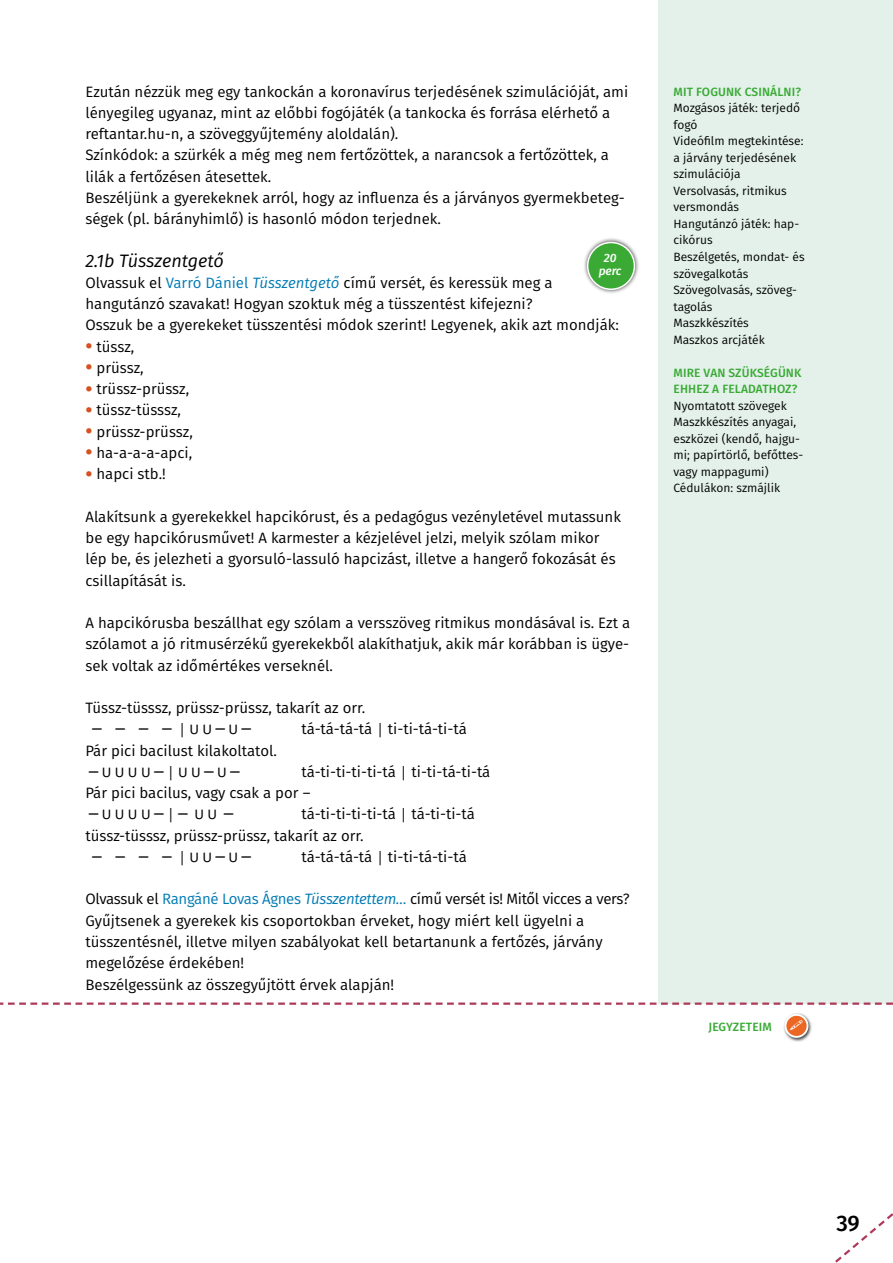
<style>
.page{position:relative;width:893px;height:1263px;background:#fff}
.page>*{position:absolute;margin:0;border:0;box-sizing:border-box;transform-origin:0 0}
.t1{font:500 22.5px "Fira Sans";color:#000}
.t2{font:italic 18px "Fira Sans";color:#000}
.t3{font:15px/21.3px "Fira Sans";color:#000}
.t4{font:15px "Calibri";color:#000}
.t5{font:12px/16.5px "Fira Sans";color:#000}
.t6{font:500 12px/16.5px "Fira Sans";letter-spacing:.01em;color:#3aaa35}
.t7{font:italic 500 12px/13.5px "Fira Sans";letter-spacing:-.01em;color:#fff;text-align:center}
.s1{color:#007bb4}
.s2{font-style:italic;color:#007bb4}
.s3{font-weight:500;font-size:21px;color:#d55121}
.s4{font-family:"Calibri"}
</style>
<div class="page">
<div style="left:658px;top:0;width:235px;height:1004px;background:#e3f1ea"></div>
<div style="left:783px;top:1012px;width:30px;height:30px;background:#000;opacity:.75"></div>
<svg style="left:785px;top:1015px;width:22px;height:22px"></svg>
<div style="left:784px;top:1014px;width:24px;height:24px;border:2px solid #fff;border-radius:50%"></div>
<svg style="left:835px;top:1213px;width:58px;height:50px"></svg>
<svg style="left:0;top:1002px;width:893px;height:3px"></svg>
<div style="left:583px;top:237px;width:57px;height:57px;background:#000;opacity:.75"></div>
<div style="left:588px;top:242px;width:46px;height:47px;background:#3aaa35;border-radius:50%"></div>
<div style="left:587px;top:242px;width:48px;height:48px;border:2px solid #fff;border-radius:50%"></div>
<svg style="left:790px;top:1020px;width:13px;height:10px"></svg>
<p class="t3" style="left:85px;top:80px;width:544px">Ezután nézzük meg egy tankockán a koronavírus terjedésének szimulációját, ami lényegileg ugyanaz, mint az előbbi fogójáték (a tankocka és forrása elérhető a reftantar.hu-n, a szöveggyűjtemény aloldalán).<br>Színkódok: a szürkék a még meg nem fertőzöttek, a narancsok a fertőzöttek, a lilák a fertőzésen átesettek.<br>Beszéljünk a gyerekeknek arról, hogy az influenza és a járványos gyermekbeteg&shy;ségek (pl. bárányhimlő) is hasonló módon terjednek.</p>
<p class="t2" style="left:85px;top:247px;width:140px">2.1b Tüsszentgető</p>
<p class="t3" style="left:85px;top:272px;width:535px">Olvassuk el <span class="s1">Varró Dániel</span> <span class="s2">Tüsszentgető</span> című versét, és keressük meg a hangutánzó szavakat! Hogyan szoktuk még a tüsszentést kifejezni?<br>Osszuk be a gyerekeket tüsszentési módok szerint! Legyenek, akik azt mondják:</p>
<p class="t3" style="left:85px;top:335px;width:50px"><span class="s3">•</span> tüssz,</p>
<p class="t3" style="left:85px;top:357px;width:60px"><span class="s3">•</span> prüssz,</p>
<p class="t3" style="left:85px;top:378px;width:105px"><span class="s3">•</span> trüssz-prüssz,</p>
<p class="t3" style="left:85px;top:399px;width:97px"><span class="s3">•</span> tüssz-tüsssz,</p>
<p class="t3" style="left:85px;top:420px;width:109px"><span class="s3">•</span> prüssz-prüssz,</p>
<p class="t3" style="left:85px;top:442px;width:108px"><span class="s3">•</span> ha-a-a-a-apci,</p>
<p class="t3" style="left:85px;top:463px;width:82px"><span class="s3">•</span> hapci stb.!</p>
<p class="t3" style="left:85px;top:505px;width:537px">Alakítsunk a gyerekekkel hapcikórust, és a pedagógus vezényletével mutassunk be egy hapcikórusművet! A karmester a kézjelével jelzi, melyik szólam mikor lép be, és jelezheti a gyorsuló-lassuló hapcizást, illetve a hangerő fokozását és csillapítását is.</p>
<p class="t3" style="left:85px;top:612px;width:546px;text-align:justify">A hapcikórusba beszállhat egy szólam a versszöveg ritmikus mondásával is. Ezt a szólamot a jó ritmusérzékű gyerekekből alakíthatjuk, akik már korábban is ügye&shy;sek voltak az időmértékes verseknél.</p>
<p class="t3" style="left:85px;top:697px;width:281px">Tüssz-tüsssz, prüssz-prüssz, takarít az orr.</p>
<p class="t4" style="left:92px;top:719px;width:161px">ꟷ ꟷ ꟷ ꟷ │ U U ꟷ U ꟷ</p>
<p class="t3" style="left:301px;top:718px;width:167px">tá-tá-tá-tá <span class="s4">│</span> ti-ti-tá-ti-tá</p>
<p class="t3" style="left:85px;top:739px;width:193px">Pár pici bacilust kilakoltatol.</p>
<p class="t4" style="left:89px;top:761px;width:153px">ꟷ U U U U ꟷ │ U U ꟷ U ꟷ</p>
<p class="t7" style="left:599px;top:250px;width:24px">20 perc</p>
<p class="t3" style="left:85px;top:761px;width:406px;text-indent:216px">tá-ti-ti-ti-ti-tá <span class="s4">│</span> ti-ti-tá-ti-tá<br>Pár pici bacilus, vagy csak a por –</p>
<p class="t4" style="left:89px;top:804px;width:146px">ꟷ U U U U ꟷ │ ꟷ U U ꟷ</p>
<p class="t3" style="left:85px;top:803px;width:391px;text-indent:216px">tá-ti-ti-ti-ti-tá <span class="s4">│</span> tá-ti-ti-tá tüssz-tüsssz, prüssz-prüssz, takarít az orr.</p>
<p class="t4" style="left:92px;top:846px;width:161px">ꟷ ꟷ ꟷ ꟷ │ U U ꟷ U ꟷ</p>
<p class="t3" style="left:301px;top:846px;width:167px">tá-tá-tá-tá <span class="s4">│</span> ti-ti-tá-ti-tá</p>
<p class="t3" style="left:85px;top:888px;width:546px">Olvassuk el <span class="s1">Rangáné Lovas Ágnes</span> <span class="s2">Tüsszentettem…</span> című versét is! Mitől vicces a vers?<br>Gyűjtsenek a gyerekek kis csoportokban érveket, hogy miért kell ügyelni a tüsszentésnél, illetve milyen szabályokat kell betartanunk a fertőzés, járvány megelőzése érdekében!<br>Beszélgessünk az összegyűjtött érvek alapján!</p>
<p class="t6" style="left:673px;top:83px;width:129px">MIT FOGUNK CSINÁLNI?</p>
<p class="t5" style="left:673px;top:100px;width:133px">Mozgásos játék: terjedő fogó<br>Videófilm megtekintése: a járvány terjedésének szimulációja<br>Versolvasás, ritmikus versmondás<br>Hangutánzó játék: hap&shy;cikórus<br>Beszélgetés, mondat- és szövegalkotás<br>Szövegolvasás, szöveg&shy;tagolás<br>Maszkkészítés<br>Maszkos arcjáték</p>
<p class="t6" style="left:673px;top:363px;width:129px">MIRE VAN SZÜKSÉGÜNK<br>EHHEZ A FELADATHOZ?</p>
<p class="t5" style="left:673px;top:397px;width:131px">Nyomtatott szövegek<br>Maszkkészítés anyagai, eszközei (kendő, hajgu&shy;mi; papírtörlő, befőttes&shy;vagy mappagumi)<br>Cédulákon: szmájlik</p>
<p class="t6" style="left:708px;top:1017px;width:65px">JEGYZETEIM</p>
<h1 class="t1" style="left:836px;top:1205px;width:25px">39</h1>
</div>
